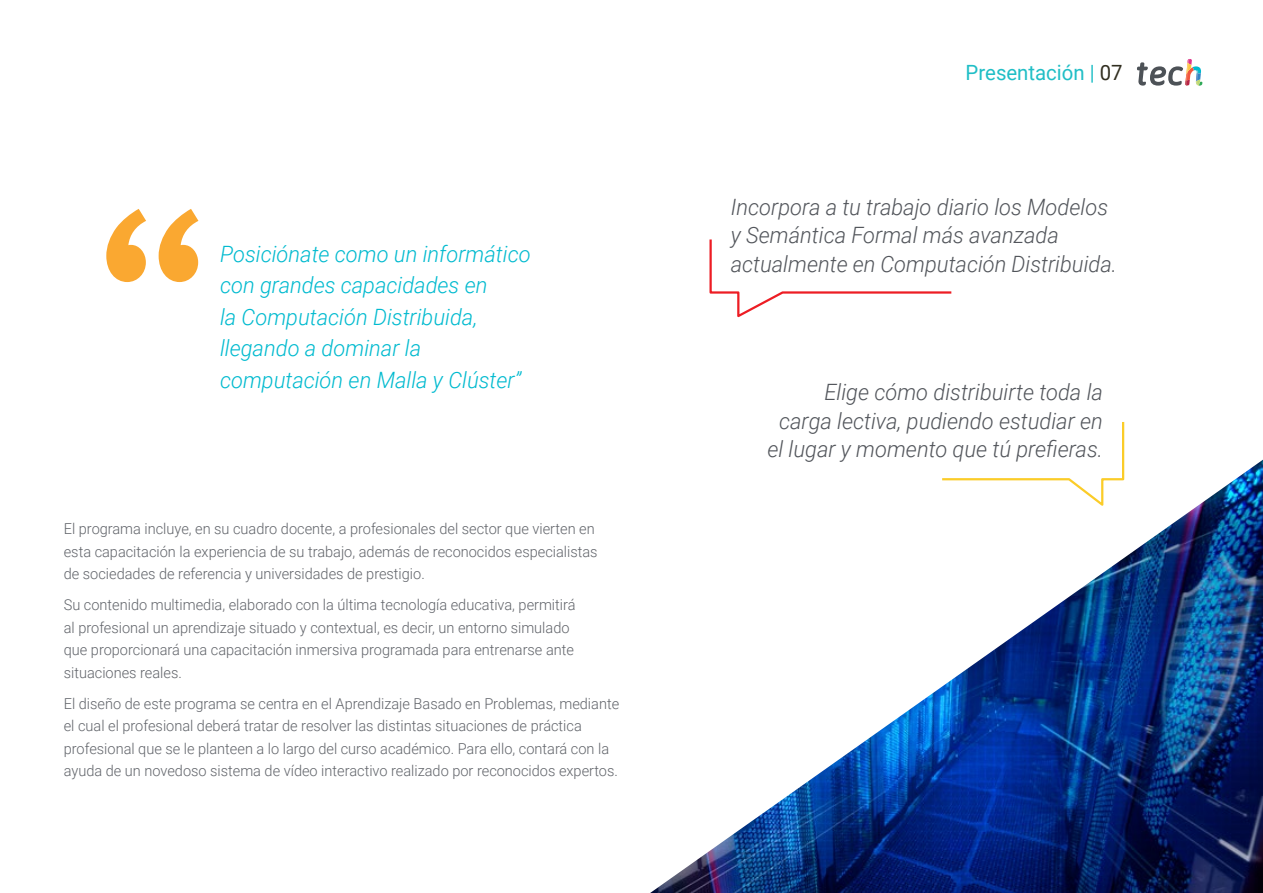
<style>
.page{position:relative;width:1263px;height:893px;background:#fff}
.page>*{position:absolute;margin:0;border:0;box-sizing:border-box;transform-origin:0 0}
.t1{font:italic 300 22.5px/28.5px "Roboto";color:#52555b;text-align:right}
.t2{font:italic 300 22.5px/31.5px "Roboto";color:#00bacf}
.t3{font:21px "Roboto";color:#20bec6}
.t4{font:300 15px/22.5px "Roboto";color:#61646a}
.s1{color:#312e20}
</style>
<div class="page">
<svg style="left:106px;top:209px;width:92px;height:73px"></svg>
<svg style="left:1122px;top:422px;width:3px;height:38px"></svg>
<svg style="left:709px;top:239px;width:243px;height:79px"></svg>
<svg style="left:1137px;top:59px;width:65px;height:27px"></svg>
<img style="left:650px;top:460px;width:613px;height:433px">
<h1 class="t2" style="left:220px;top:237px;width:312px">Posiciónate como un informático con grandes capacidades en<br>la Computación Distribuida, llegando a dominar la computación en Malla y Clúster”</h1>
<p class="t4" style="left:64px;top:517px;width:535px">El programa incluye, en su cuadro docente, a profesionales del sector que vierten en esta capacitación la experiencia de su trabajo, además de reconocidos especialistas de sociedades de referencia y universidades de prestigio.</p>
<p class="t4" style="left:64px;top:593px;width:513px">Su contenido multimedia, elaborado con la última tecnología educativa, permitirá al profesional un aprendizaje situado y contextual, es decir, un entorno simulado que proporcionará una capacitación inmersiva programada para entrenarse ante situaciones reales.</p>
<p class="t4" style="left:64px;top:692px;width:557px">El diseño de este programa se centra en el Aprendizaje Basado en Problemas, mediante el cual el profesional deberá tratar de resolver las distintas situaciones de práctica profesional que se le planteen a lo largo del curso académico. Para ello, contará con la ayuda de un novedoso sistema de vídeo interactivo realizado por reconocidos expertos.</p>
<h2 class="t3" style="left:966px;top:57px;width:159px">Presentación | <span class="s1">07</span></h2>
<h1 class="t1" style="left:731px;top:192px;width:388px;text-align:left">Incorpora a tu trabajo diario los Modelos y Semántica Formal más avanzada actualmente en Computación Distribuida.</h1>
<h1 class="t1" style="left:767px;top:377px;width:337px">Elige cómo distribuirte toda la carga lectiva, pudiendo estudiar en el lugar y momento que tú prefieras.</h1>
</div>
